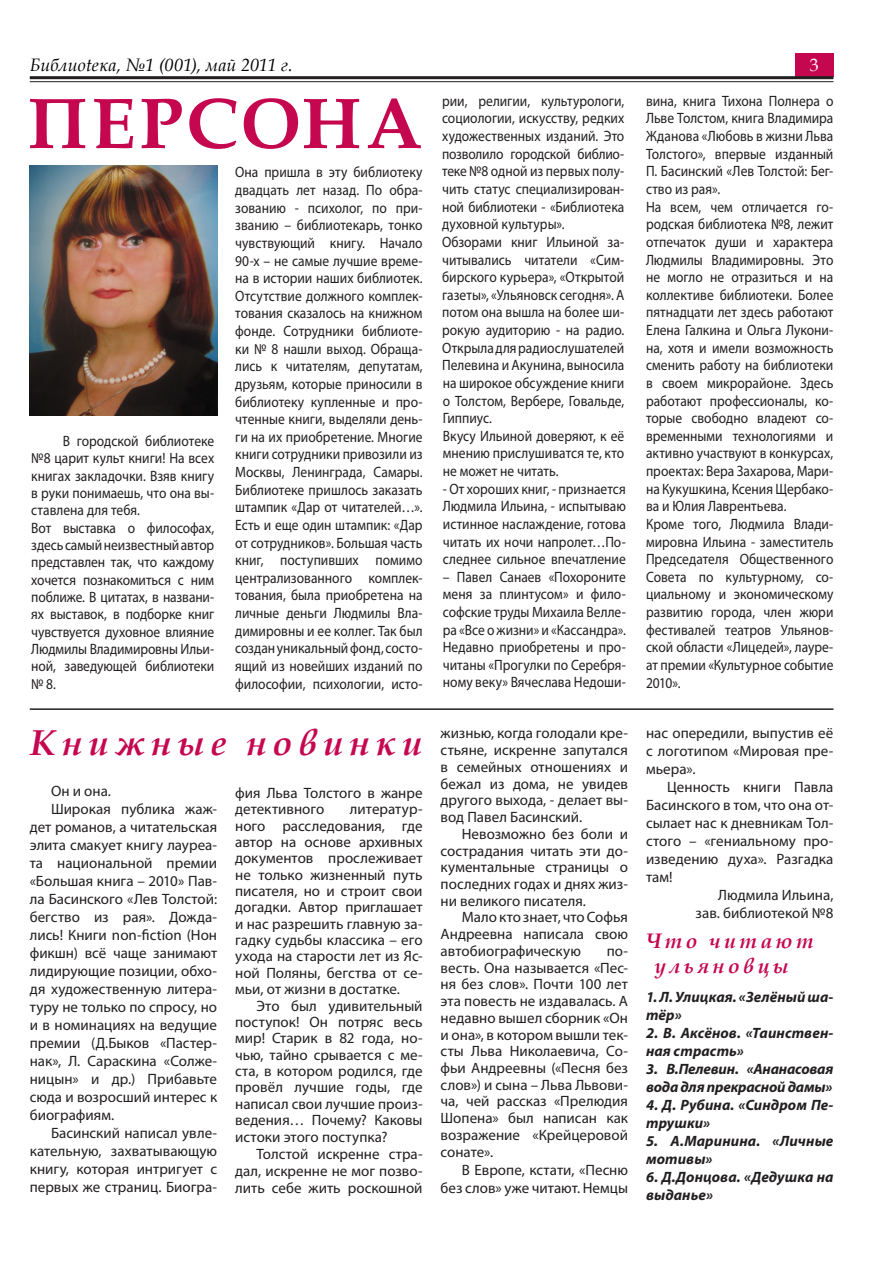
<style>
.page{position:relative;width:893px;height:1263px;background:#fff}
.page>*{position:absolute;margin:0;border:0;box-sizing:border-box;transform-origin:0 0}
.Заголовок{font:700 72px "Book Antiqua";letter-spacing:.05em;color:#c50750}
.Заголовок-2{font:italic 700 36px "Book Antiqua";letter-spacing:.17em;color:#c50750}
.Заголовок-3{font:italic 700 21px "Book Antiqua";letter-spacing:.17em;color:#c50750}
.t1{font:italic 18px "Book Antiqua";letter-spacing:.005em;color:#000}
.t2{font:18px "Book Antiqua";color:#fff}
.t3{font:15px/17.7px "Myriad Pro";color:#231f20;text-align:justify;scale:.9 1}
.t4{font:15px/18px "Myriad Pro";color:#231f20;text-align:justify}
.t5{font:italic 700 15px/18px "Myriad Pro";letter-spacing:.005em;color:#231f20}
.t6{font:italic 700 15px/18px "Myriad Pro";letter-spacing:-.015em;color:#231f20}
</style>
<div class="page">
<div style="left:795px;top:53px;width:38px;height:23px;background:#c50750"></div>
<hr style="left:30px;top:76px;width:803px;height:3px;background:#231f20">
<hr style="left:30px;top:81px;width:803px;height:1px;background:#231f20">
<hr style="left:30px;top:708px;width:803px;height:2px;background:#231f20">
<img style="left:30px;top:166px;width:187px;height:250px">
<p class="t1" style="left:30px;top:52px;width:264px">Библиоtека, №1 (001), май 2011 г.</p>
<p class="t2" style="left:810px;top:52px;width:10px">3</p>
<p class="Заголовок" style="left:28px;top:74px;width:396px">ПЕРСОНА</p>
<p class="t3" style="left:31px;top:432px;width:205px;line-height:17.2px;text-indent:31px">В городской библиотеке №8 царит культ книги! На всех книгах закладочки. Взяв книгу в руки понимаешь, что она вы&shy;ставлена для тебя.</p>
<p class="t3" style="left:31px;top:519px;width:205px">Вот выставка о философах, здесь самый неизвестный автор представлен так, что каждому хочется познакомиться с ним поближе. В цитатах, в названи&shy;ях выставок, в подборке книг чувствуется духовное влияние Людмилы Владимировны Ильи&shy;ной, заведующей библиотеки № 8.</p>
<p class="t3" style="left:235px;top:163px;width:210px">Она пришла в эту библиотеку двадцать лет назад. По обра&shy;зованию - психолог, по при&shy;званию – библиотекарь, тонко чувствующий книгу. Начало 90-х – не самые лучшие време&shy;на в истории наших библиотек.<br>Отсутствие должного комплек&shy;тования сказалось на книжном фонде. Сотрудники библиоте&shy;ки № 8 нашли выход. Обраща&shy;лись к читателям, депутатам, друзьям, которые приносили в библиотеку купленные и про&shy;чтенные книги, выделяли день&shy;ги на их приобретение. Многие книги сотрудники привозили из Москвы, Ленинграда, Самары.<br>Библиотеке пришлось заказать штампик «Дар от читателей…».<br>Есть и еще один штампик: «Дар от сотрудников». Большая часть книг, поступивших помимо централизованного комплек&shy;тования, была приобретена на личные деньги Людмилы Вла&shy;димировны и ее коллег. Так был создан уникальный фонд, состо&shy;ящий из новейших изданий по философии, психологии, исто-</p>
<p class="Заголовок-2" style="left:30px;top:717px;width:394px">Книжные новинки</p>
<p class="t4" style="left:235px;top:784px;width:189px;line-height:16.4px">фия Льва Толстого в жанре детективного</p>
<p class="t4" style="left:51px;top:782px;width:61px">Он и она.</p>
<p class="t4" style="left:30px;top:800px;width:189px;text-indent:21px">Широкая публика жаж&shy;дет романов, а читательская элита смакует книгу лауреа&shy;та национальной премии «Большая книга – 2010» Пав&shy;ла Басинского «Лев Толстой: бегство из рая». Дожда&shy;лись! Книги non-fiction (Нон фикшн) всё чаще занимают лидирующие позиции, обхо&shy;дя художественную литера&shy;туру не только по спросу, но и в номинациях на ведущие премии (Д.Быков «Пастер&shy;нак», Л. Сараскина «Солже&shy;ницын» и др.) Прибавьте сюда и возросший интерес к биографиям.</p>
<p class="t4" style="left:30px;top:1124px;width:189px;text-indent:21px">Басинский написал увле&shy;кательную, захватывающую книгу, которая интригует с первых же страниц. Биогра-</p>
<p class="t4" style="left:235px;top:801px;width:189px;line-height:16.4px;text-indent:115px">литератур&shy;ного расследования, где автор на основе архивных документов прослеживает не только жизненный путь писателя, но и строит свои догадки. Автор приглашает и нас разрешить главную за&shy;гадку судьбы классика – его ухода на старости лет из Яс&shy;ной Поляны, бегства от се&shy;мьи, от жизни в достатке.</p>
<p class="t4" style="left:235px;top:997px;width:189px;line-height:16.5px;text-indent:21px">Это был удивительный поступок! Он потряс весь мир! Старик в 82 года, но&shy;чью, тайно срывается с ме&shy;ста, в котором родился, где провёл лучшие годы, где написал свои лучшие произ&shy;ведения… Почему? Каковы истоки этого поступка?</p>
<p class="t4" style="left:235px;top:1145px;width:189px;line-height:17px;text-indent:21px">Толстой искренне стра&shy;дал, искренне не мог позво&shy;лить себе жить роскошной</p>
<p class="t3" style="left:442px;top:92px;width:204px">рии, религии, культурологи, социологии, искусству, редких художественных изданий. Это позволило городской библио&shy;теке №8 одной из первых полу&shy;чить статус специализирован&shy;ной библиотеки - «Библиотека духовной культуры».</p>
<p class="t3" style="left:442px;top:233px;width:204px">Обзорами книг Ильиной за&shy;читывались читатели «Сим&shy;бирского курьера», «Открытой газеты», «Ульяновск сегодня». А потом она вышла на более ши&shy;рокую аудиторию - на радио.<br>Открыла для радиослушателей Пелевина и Акунина, выносила на широкое обсуждение книги о Толстом, Вербере, Говальде, Гиппиус.</p>
<p class="t3" style="left:443px;top:427px;width:203px">Вкусу Ильиной доверяют, к её мнению прислушиватся те, кто не может не читать.</p>
<p class="t3" style="left:443px;top:479px;width:205px">- От хороших книг, - признается Людмила Ильина, - испытываю истинное наслаждение, готова читать их ночи напролет…По&shy;следнее сильное впечатление</p>
<p class="t3" style="left:443px;top:568px;width:205px">– Павел Санаев «Похороните меня за плинтусом» и фило&shy;софские труды Михаила Велле&shy;ра «Все о жизни» и «Кассандра».<br>Недавно приобретены и про&shy;читаны «Прогулки по Серебря&shy;ному веку» Вячеслава Недоши-</p>
<p class="t4" style="left:441px;top:725px;width:189px;line-height:16.8px">жизнью, когда голодали кре&shy;стьяне, искренне запутался в семейных отношениях и бежал из дома, не увидев другого выхода, - делает вы&shy;вод Павел Басинский.</p>
<p class="t4" style="left:441px;top:825px;width:189px;line-height:16.8px;text-indent:21px">Невозможно без боли и сострадания читать эти до&shy;кументальные страницы о последних годах и днях жиз&shy;ни великого писателя.</p>
<p class="t4" style="left:441px;top:909px;width:189px;line-height:16.8px;text-indent:21px">Мало кто знает, что Софья Андреевна написала свою автобиографическую</p>
<p class="t4" style="left:441px;top:942px;width:189px;line-height:16.8px;text-indent:166px">по&shy;весть. Она называется «Пес&shy;ня без слов». Почти 100 лет эта повесть не издавалась. А недавно вышел сборник «Он и она», в котором вышли тек&shy;сты Льва Николаевича, Со&shy;фьи Андреевны («Песня без слов») и сына – Льва Львови&shy;ча, чей рассказ «Прелюдия Шопена» был написан как возражение «Крейцеровой сонате».</p>
<p class="t4" style="left:441px;top:1160px;width:189px;text-align:right">В Европе, кстати, «Песню без слов» уже читают. Немцы</p>
<p class="t3" style="left:646px;top:92px;width:210px">вина, книга Тихона Полнера о Льве Толстом, книга Владимира Жданова «Любовь в жизни Льва Толстого», впервые изданный П. Басинский «Лев Толстой: Бег&shy;ство из рая».</p>
<p class="t3" style="left:646px;top:197px;width:210px">На всем, чем отличается го&shy;родская библиотека №8, лежит отпечаток души и характера Людмилы Владимировны. Это не могло не отразиться и на коллективе библиотеки. Более пятнадцати лет здесь работают Елена Галкина и Ольга Лукони&shy;на, хотя и имели возможность сменить работу на библиотеки в своем микрорайоне. Здесь работают профессионалы, ко&shy;торые свободно владеют со&shy;временными технологиями и активно участвуют в конкурсах, проектах: Вера Захарова, Мари&shy;на Кукушкина, Ксения Щербако&shy;ва и Юлия Лаврентьева.</p>
<p class="t3" style="left:646px;top:515px;width:210px">Кроме того, Людмила Влади&shy;мировна Ильина - заместитель Председателя Общественного Совета по культурному, со&shy;циальному и экономическому развитию города, член жюри фестивалей театров Ульянов&shy;ской области «Лицедей», лауре&shy;ат премии «Культурное событие 2010».</p>
<p class="t4" style="left:646px;top:724px;width:189px">нас опередили, выпустив её с логотипом «Мировая пре&shy;мьера».</p>
<p class="t4" style="left:646px;top:778px;width:189px;text-indent:21px">Ценность книги Павла Басинского в том, что она от&shy;сылает нас к дневникам Тол&shy;стого – «гениальному про&shy;изведению духа». Разгадка там!</p>
<p class="t4" style="left:718px;top:886px;width:117px">Людмила Ильина,</p>
<p class="t4" style="left:696px;top:904px;width:139px">зав. библиотекой №8</p>
<p class="Заголовок-3" style="left:646px;top:926px;width:169px">Что читают</p>
<p class="Заголовок-3" style="left:654px;top:951px;width:136px">ульяновцы</p>
<p class="t5" style="left:646px;top:987px;width:189px">1. Л. Улицкая. «Зелёный ша&shy;тёр»</p>
<p class="t5" style="left:646px;top:1023px;width:189px">2. В. Аксёнов. «Таинствен&shy;ная страсть»</p>
<p class="t6" style="left:646px;top:1059px;width:189px">3. В.Пелевин. «Ананасовая вода для прекрасной дамы»</p>
<p class="t5" style="left:646px;top:1095px;width:189px">4. Д. Рубина. «Синдром Пе&shy;трушки»</p>
<p class="t5" style="left:646px;top:1131px;width:189px">5. А.Маринина. «Личные мотивы»</p>
<p class="t5" style="left:646px;top:1167px;width:189px">6. Д.Донцова. «Дедушка на выданье»</p>
</div>
